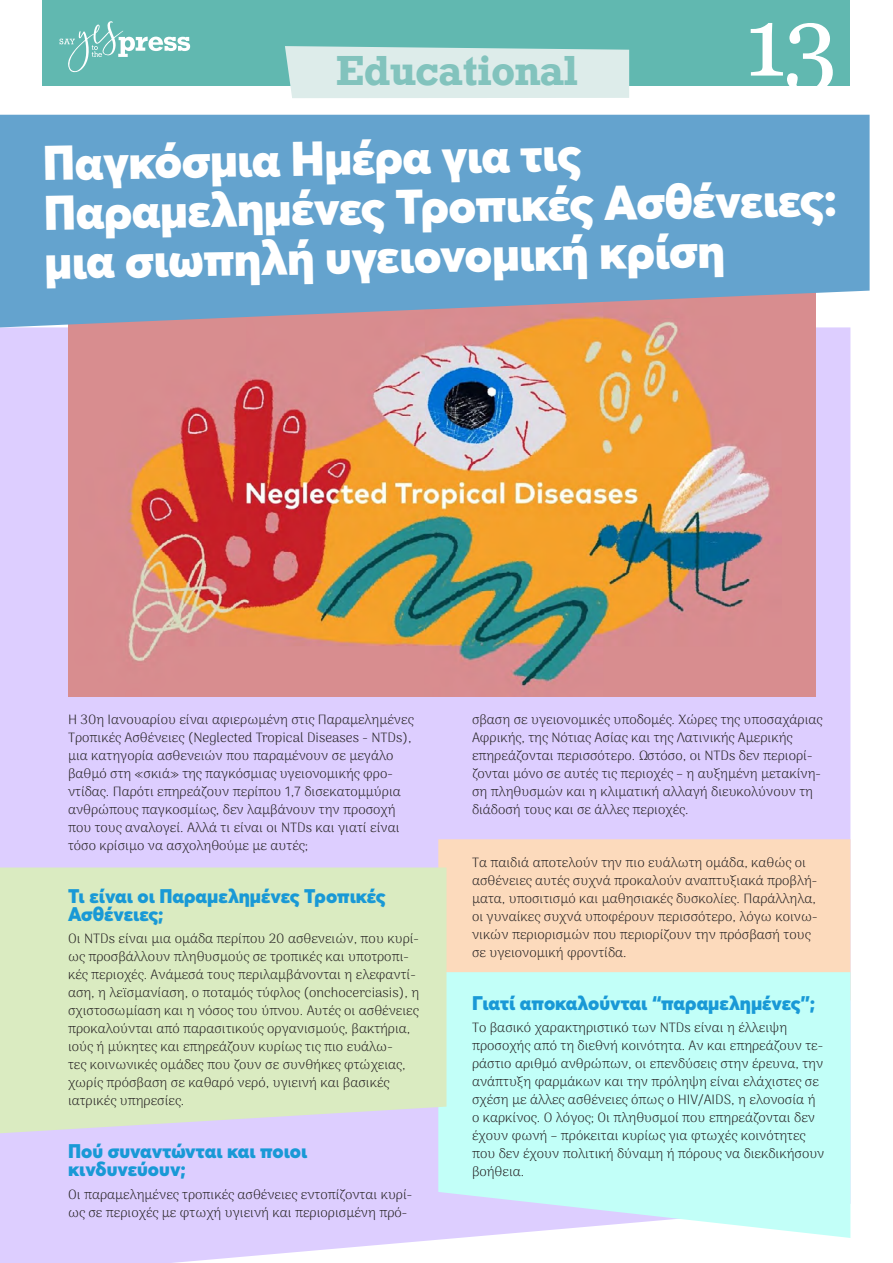
<style>
.page{position:relative;width:893px;height:1263px;background:#fff}
.page>*{position:absolute;margin:0;border:0;box-sizing:border-box;transform-origin:0 0}
.t1{font:97.5px "Georgia";color:#fff}
.t2{font:900 48px/49.5px "Averta";color:#fff}
.t3{font:700 39.6px "Rockwell";letter-spacing:-.015em;color:#82c3bd}
.t4{font:900 19.5px/18px "Averta";color:#1999d6}
.t5{font:100 13.5px/18px "Arima";color:#231f20}
</style>
<div class="page">
<div style="left:0;top:327px;width:850px;height:936px;background:#ddceff"></div>
<div style="left:43px;top:0;width:807px;height:85px;background:#61b8b0"></div>
<svg style="left:60px;top:21px;width:130px;height:51px"></svg>
<div style="left:438px;top:839px;width:412px;height:133px;background:#fcdabc"></div>
<svg style="left:438px;top:972px;width:412px;height:266px;background:#c5fcf8"></svg>
<div style="left:0;top:867px;width:446px;height:266px;background:#daebc1"></div>
<div style="left:285px;top:46px;width:344px;height:52px;background:#ddecea"></div>
<img style="left:68px;top:327px;width:747px;height:370px">
<svg style="left:0;top:115px;width:870px;height:212px;background:#6ea2c9"></svg>
<h3 class="t3" style="left:336px;top:45px;width:244px">Educational</h3>
<h1 class="t1" style="left:744px;top:-29px;width:95px">13</h1>
<h2 class="t2" style="left:42px;top:138px;width:795px;rotate:-1deg">Παγκόσμια Ημέρα για τις<br>Παραμελημένες Τροπικές Ασθένειες: μια σιωπηλή υγειονομική κρίση</h2>
<p class="t5" style="left:68px;top:710px;width:347px">Η 30η Ιανουαρίου είναι αφιερωμένη στις Παραμελημένες Τροπικές Ασθένειες (Neglected Tropical Diseases - NTDs), μια κατηγορία ασθενειών που παραμένουν σε μεγάλο βαθμό στη «σκιά» της παγκόσμιας υγειονομικής φρο&shy;ντίδας. Παρότι επηρεάζουν περίπου 1,7 δισεκατομμύρια ανθρώπους παγκοσμίως, δεν λαμβάνουν την προσοχή που τους αναλογεί. Αλλά τι είναι οι NTDs και γιατί είναι τόσο κρίσιμο να ασχοληθούμε με αυτές;</p>
<h3 class="t4" style="left:68px;top:887px;width:319px">Τι είναι οι Παραμελημένες Τροπικές<br>Ασθένειες;</h3>
<p class="t5" style="left:68px;top:929px;width:353px">Οι NTDs είναι μια ομάδα περίπου 20 ασθενειών, που κυρί&shy;ως προσβάλλουν πληθυσμούς σε τροπικές και υποτροπι&shy;κές περιοχές. Ανάμεσά τους περιλαμβάνονται η ελεφαντί&shy;αση, η λεϊσμανίαση, ο ποταμός τύφλος (onchocerciasis), η σχιστοσωμίαση και η νόσος του ύπνου. Αυτές οι ασθένειες προκαλούνται από παρασιτικούς οργανισμούς, βακτήρια, ιούς ή μύκητες και επηρεάζουν κυρίως τις πιο ευάλω-<br>τες κοινωνικές ομάδες που ζουν σε συνθήκες φτώχειας, χωρίς πρόσβαση σε καθαρό νερό, υγιεινή και βασικές ιατρικές υπηρεσίες.</p>
<h3 class="t4" style="left:68px;top:1142px;width:241px">Πού συναντώνται και ποιοι κινδυνεύουν;</h3>
<p class="t5" style="left:68px;top:1185px;width:346px">Οι παραμελημένες τροπικές ασθένειες εντοπίζονται κυρί&shy;ως σε περιοχές με φτωχή υγιεινή και περιορισμένη πρό-</p>
<p class="t5" style="left:472px;top:710px;width:352px">σβαση σε υγειονομικές υποδομές. Χώρες της υποσαχάριας Αφρικής, της Νότιας Ασίας και της Λατινικής Αμερικής επηρεάζονται περισσότερο. Ωστόσο, οι NTDs δεν περιορί&shy;ζονται μόνο σε αυτές τις περιοχές – η αυξημένη μετακίνη&shy;ση πληθυσμών και η κλιματική αλλαγή διευκολύνουν τη διάδοσή τους και σε άλλες περιοχές.</p>
<p class="t5" style="left:472px;top:853px;width:347px">Τα παιδιά αποτελούν την πιο ευάλωτη ομάδα, καθώς οι ασθένειες αυτές συχνά προκαλούν αναπτυξιακά προβλή&shy;ματα, υποσιτισμό και μαθησιακές δυσκολίες. Παράλληλα, οι γυναίκες συχνά υποφέρουν περισσότερο, λόγω κοινω&shy;νικών περιορισμών που περιορίζουν την πρόσβασή τους σε υγειονομική φροντίδα.</p>
<h3 class="t4" style="left:472px;top:994px;width:345px">Γιατί αποκαλούνται “παραμελημένες”;</h3>
<p class="t5" style="left:472px;top:1018px;width:354px">Το βασικό χαρακτηριστικό των NTDs είναι η έλλειψη προσοχής από τη διεθνή κοινότητα. Αν και επηρεάζουν τε&shy;ράστιο αριθμό ανθρώπων, οι επενδύσεις στην έρευνα, την ανάπτυξη φαρμάκων και την πρόληψη είναι ελάχιστες σε σχέση με άλλες ασθένειες όπως ο HIV/AIDS, η ελονοσία ή ο καρκίνος. Ο λόγος; Οι πληθυσμοί που επηρεάζονται δεν έχουν φωνή – πρόκειται κυρίως για φτωχές κοινότητες που δεν έχουν πολιτική δύναμη ή πόρους να διεκδικήσουν βοήθεια.</p>
</div>
